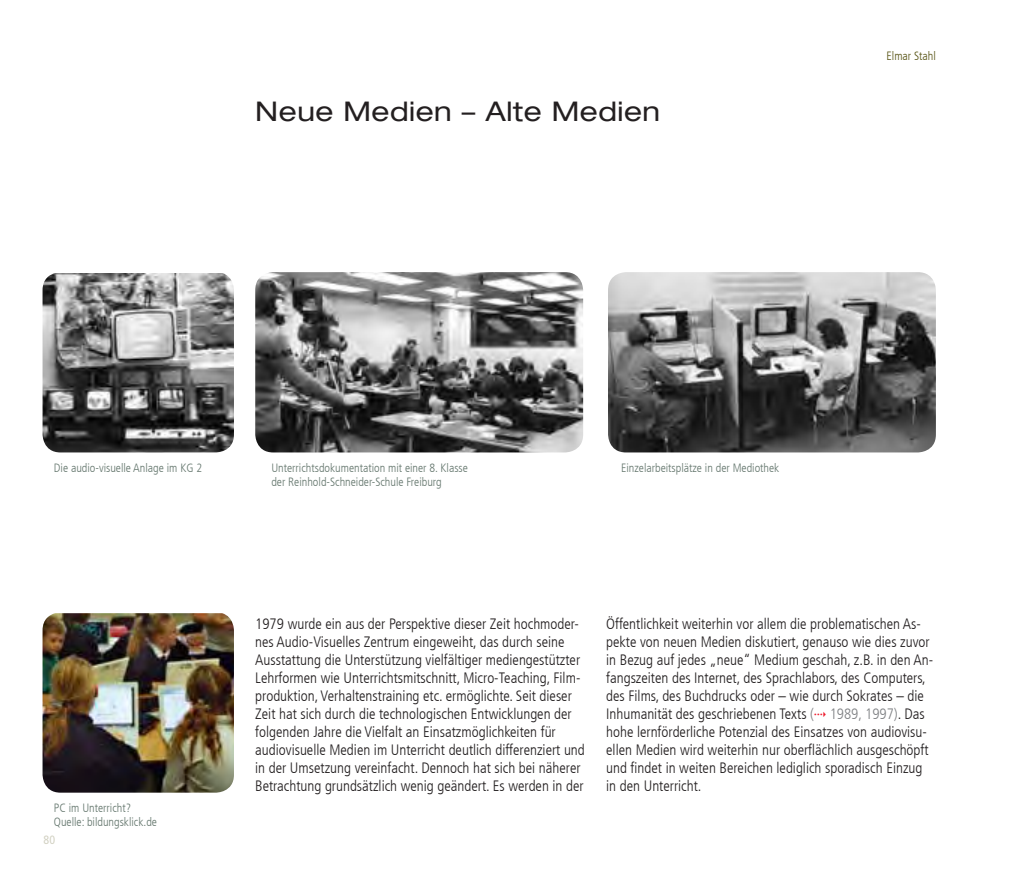
<style>
.page{position:relative;width:1021px;height:893px;background:#fff}
.page>*{position:absolute;margin:0;border:0;box-sizing:border-box;transform-origin:0 0}
.t1{font:expanded 27px "Helvetica Neue LT Com";letter-spacing:.02em;color:#231f20}
.t2{font:300 condensed 15px/18px "Frutiger LT Com";color:#231f20}
.t3{font:300 condensed 12px/14.4px "Frutiger LT Com";color:#65776e}
.t4{font:300 condensed 12px "Frutiger LT Com";color:#585415}
.t5{font:condensed 12px "Frutiger LT Com";color:#d2d1c2}
.s1{color:#808285}
.s2{font-family:"Adobe Myungjo Std";font-weight:500;font-stretch:normal;font-size:12px;color:#ee1b2d}
</style>
<div class="page">
<img style="left:608px;top:272px;width:327px;height:180px">
<img style="left:255px;top:272px;width:328px;height:180px">
<img style="left:43px;top:273px;width:191px;height:179px">
<img style="left:43px;top:613px;width:191px;height:180px">
<h1 class="t1" style="left:255px;top:95px;width:406px">Neue Medien – Alte Medien</h1>
<p class="t4" style="left:886px;top:49px;width:51px">Elmar Stahl</p>
<p class="t3" style="left:54px;top:461px;width:150px">Die audio-visuelle Anlage im KG 2</p>
<p class="t3" style="left:54px;top:801px;width:105px">PC im Unterricht?<br>Quelle: bildungsklick.de</p>
<p class="t5" style="left:44px;top:832px;width:13px">80</p>
<p class="t3" style="left:271px;top:461px;width:198px">Unterrichtsdokumentation mit einer 8. Klasse</p>
<p class="t3" style="left:621px;top:461px;width:160px">Einzelarbeitsplätze in der Mediothek</p>
<p class="t3" style="left:271px;top:475px;width:172px">der Reinhold-Schneider-Schule Freiburg</p>
<p class="t2" style="left:255px;top:615px;width:331px">1979 wurde ein aus der Perspektive dieser Zeit hochmoder&shy;nes Audio-Visuelles Zentrum eingeweiht, das durch seine Ausstattung die Unterstützung vielfältiger mediengestützter Lehrformen wie Unterrichtsmitschnitt, Micro-Teaching, Film&shy;produktion, Verhaltenstraining etc. ermöglichte. Seit dieser Zeit hat sich durch die technologischen Entwicklungen der folgenden Jahre die Vielfalt an Einsatzmöglichkeiten für audiovisuelle Medien im Unterricht deutlich differenziert und in der Umsetzung vereinfacht. Dennoch hat sich bei näherer Betrachtung grundsätzlich wenig geändert. Es werden in der</p>
<p class="t2" style="left:606px;top:615px;width:328px">Öffentlichkeit weiterhin vor allem die problematischen As&shy;pekte von neuen Medien diskutiert, genauso wie dies zuvor in Bezug auf jedes „neue“ Medium geschah, z.B. in den An&shy;fangszeiten des Internet, des Sprachlabors, des Computers, des Films, des Buchdrucks oder – wie durch Sokrates – die Inhumanität des geschriebenen Texts <span class="s1">(</span><span class="s2">⇢</span> <span class="s1">1989, 1997)</span>. Das hohe lernförderliche Potenzial des Einsatzes von audiovisu&shy;ellen Medien wird weiterhin nur oberflächlich ausgeschöpft und findet in weiten Bereichen lediglich sporadisch Einzug in den Unterricht.</p>
</div>
